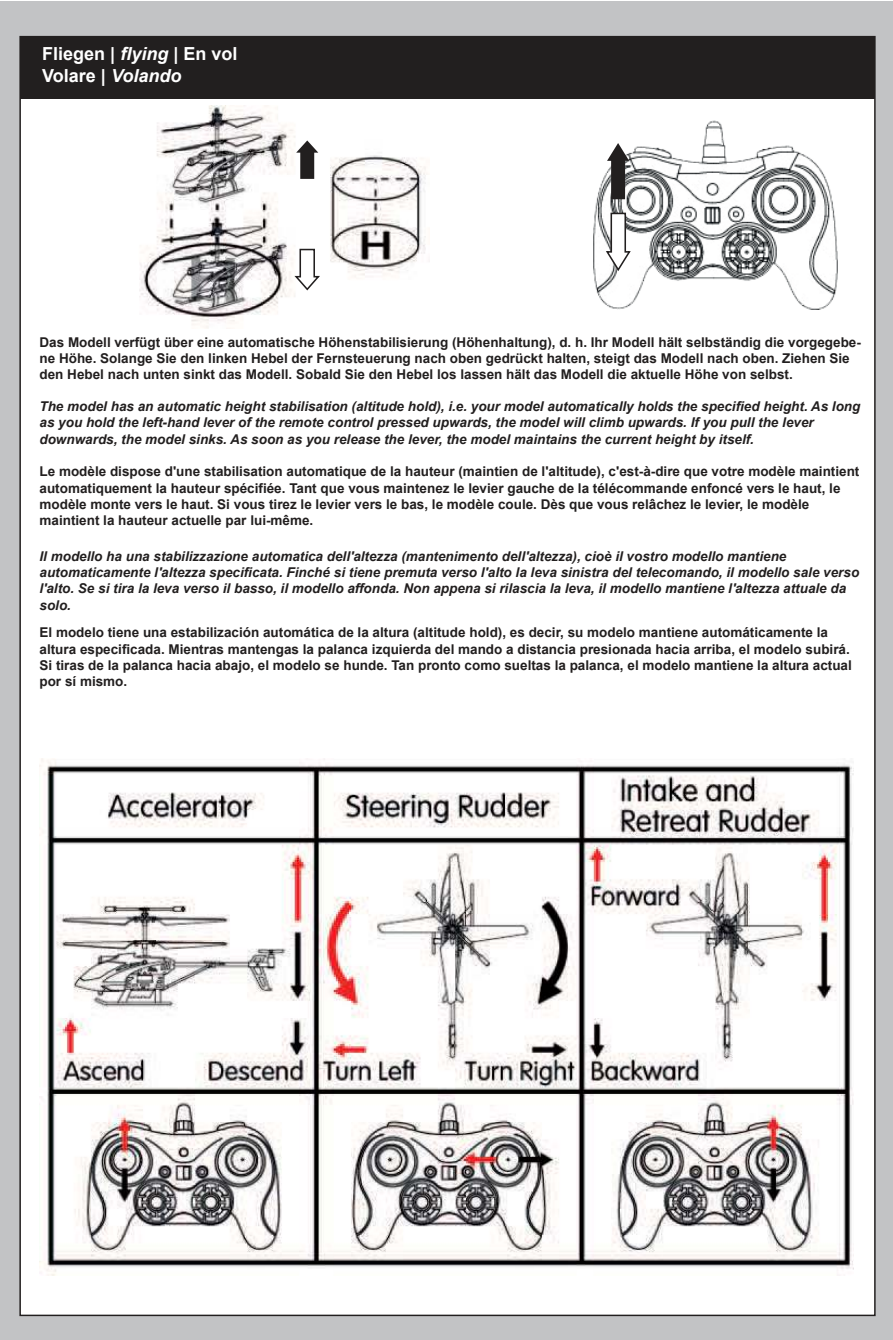
<style>
.page{position:relative;width:893px;height:1340px;background:#fff}
.page>*{position:absolute;margin:0;border:0;box-sizing:border-box;transform-origin:0 0}
.t1{font:700 18px/21.6px "Arial";color:#fff}
.t2{font:700 13.5px/16.2px "Arial";color:#221f1f}
.t3{font:italic 700 13.5px/16.2px "Arial";color:#221f1f}
.s1{font-style:italic}
</style>
<div class="page">
<div style="left:0;top:1px;width:893px;height:1338px;background:#c2c3c5"></div>
<div style="left:19px;top:36px;width:857px;height:1280px;background:#fff;border:1px solid #221f1f"></div>
<div style="left:20px;top:37px;width:855px;height:61px;background:#221f1f"></div>
<img style="left:139px;top:106px;width:287px;height:222px">
<img style="left:593px;top:120px;width:245px;height:189px">
<svg style="left:296px;top:140px;width:22px;height:39px"></svg>
<svg style="left:293px;top:248px;width:29px;height:43px"></svg>
<svg style="left:607px;top:143px;width:22px;height:56px"></svg>
<svg style="left:604px;top:212px;width:28px;height:60px"></svg>
<img style="left:40px;top:758px;width:813px;height:517px">
<h1 class="t1" style="left:42px;top:45px;width:197px">Fliegen | <span class="s1">flying</span> | En vol<br>Volare | <span class="s1">Volando</span></h1>
<p class="t2" style="left:39px;top:335px;width:823px">Das Modell verf¸gt ¸ber eine automatische Hˆhenstabilisierung (Hˆhenhaltung), d. h. Ihr Modell h‰lt selbst‰ndig die vorgegebe&shy;ne Hˆhe. Solange Sie den linken Hebel der Fernsteuerung nach oben gedr¸ckt halten, steigt das Modell nach oben. Ziehen Sie den Hebel nach unten sinkt das Modell. Sobald Sie den Hebel los lassen h‰lt das Modell die aktuelle Hˆhe von selbst.</p>
<p class="t3" style="left:39px;top:399px;width:822px">The model has an automatic height stabilisation (altitude hold), i.e. your model automatically holds the specified height. As long as you hold the left-hand lever of the remote control pressed upwards, the model will climb upwards. If you pull the lever downwards, the model sinks. As soon as you release the lever, the model maintains the current height by itself.</p>
<p class="t2" style="left:39px;top:465px;width:821px">Le modËle dispose d'une stabilisation automatique de la hauteur (maintien de l'altitude), c'est-‡-dire que votre modËle maintient automatiquement la hauteur spÈcifiÈe. Tant que vous maintenez le levier gauche de la tÈlÈcommande enfoncÈ vers le haut, le modËle monte vers le haut. Si vous tirez le levier vers le bas, le modËle coule. DËs que vous rel‚chez le levier, le modËle maintient la hauteur actuelle par lui-mÍme.</p>
<p class="t3" style="left:39px;top:549px;width:821px">Il modello ha una stabilizzazione automatica dell'altezza (mantenimento dell'altezza), cioË il vostro modello mantiene automaticamente l'altezza specificata. FinchÈ si tiene premuta verso l'alto la leva sinistra del telecomando, il modello sale verso l'alto. Se si tira la leva verso il basso, il modello affonda. Non appena si rilascia la leva, il modello mantiene l'altezza attuale da solo.</p>
<p class="t2" style="left:39px;top:625px;width:814px">El modelo tiene una estabilizaciÛn autom·tica de la altura (altitude hold), es decir, su modelo mantiene autom·ticamente la altura especificada. Mientras mantengas la palanca izquierda del mando a distancia presionada hacia arriba, el modelo subir·.<br>Si tiras de la palanca hacia abajo, el modelo se hunde. Tan pronto como sueltas la palanca, el modelo mantiene la altura actual por sÌ mismo.</p>
</div>
